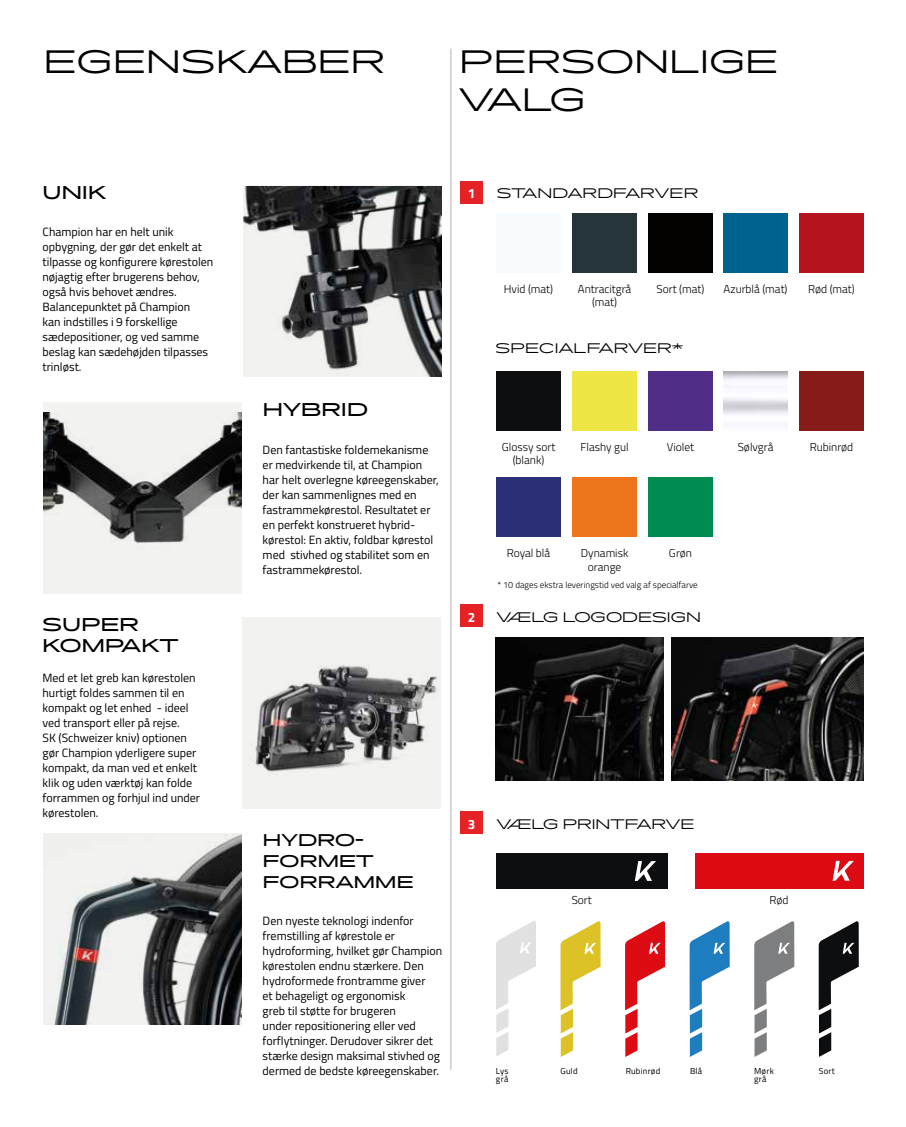
<style>
.page{position:relative;width:906px;height:1127px;background:#fff}
.page>*{position:absolute;margin:0;border:0;box-sizing:border-box;transform-origin:0 0}
.t1{font:300 31.5px/37.8px "Pano";letter-spacing:.01em;color:#000}
.t2{font:18px/21px "Pano";letter-spacing:.01em;color:#000}
.t3{font:16.5px/21px "Pano";letter-spacing:.01em;color:#000}
.t4{font:300 13.5px "Pano";color:#000}
.t5{font:700 13.5px "Titillium Web";color:#fff}
.t6{font:12px/15px "Titillium Web";color:#000}
.t7{font:300 11.55px/13.8px "Titillium Web";color:#000;text-align:center}
.t8{font:300 9px "Titillium Web";color:#000}
.t9{font:8.7px/8.4px "Titillium Web";letter-spacing:.025em;color:#000}
</style>
<div class="page">
<hr style="left:450px;top:49px;width:1px;height:1020px;background:#b3b2b2">
<div style="left:43px;top:402px;width:199px;height:191px;background:#f3f3f2"></div>
<img style="left:43px;top:412px;width:198px;height:182px">
<div style="left:242px;top:617px;width:199px;height:191px;background:#f3f3f2"></div>
<img style="left:251px;top:665px;width:187px;height:108px">
<img style="left:243px;top:186px;width:199px;height:190px">
<img style="left:43px;top:833px;width:198px;height:191px">
<img style="left:496px;top:638px;width:167px;height:143px">
<img style="left:672px;top:638px;width:191px;height:143px">
<div style="left:460px;top:811px;width:22px;height:23px;background:#e52326"></div>
<div style="left:460px;top:604px;width:22px;height:23px;background:#e52326"></div>
<div style="left:460px;top:181px;width:22px;height:22px;background:#e52326"></div>
<div style="left:695px;top:853px;width:168px;height:35px;background:#dd0b14"></div>
<svg style="left:832px;top:861px;width:22px;height:20px"></svg>
<div style="left:496px;top:853px;width:171px;height:35px;background:#0d0e10"></div>
<svg style="left:635px;top:861px;width:21px;height:20px"></svg>
<div style="left:723px;top:213px;width:64px;height:60px;background:#00628e"></div>
<div style="left:572px;top:213px;width:64px;height:60px;background:#253539"></div>
<div style="left:496px;top:213px;width:64px;height:60px;background:#f9fcff"></div>
<div style="left:648px;top:213px;width:64px;height:60px;background:#020100"></div>
<div style="left:799px;top:213px;width:64px;height:60px;background:#b5131d"></div>
<svg style="left:754px;top:921px;width:40px;height:136px"></svg>
<svg style="left:689px;top:921px;width:40px;height:136px"></svg>
<svg style="left:818px;top:921px;width:40px;height:136px"></svg>
<svg style="left:625px;top:921px;width:40px;height:136px"></svg>
<svg style="left:560px;top:921px;width:40px;height:136px"></svg>
<svg style="left:496px;top:921px;width:40px;height:135px"></svg>
<div style="left:572px;top:371px;width:64px;height:60px;background:#eee644"></div>
<div style="left:496px;top:371px;width:64px;height:60px;background:#0d0e10"></div>
<div style="left:648px;top:371px;width:64px;height:60px;background:#502d87"></div>
<div style="left:799px;top:371px;width:64px;height:60px;background:#851c1a"></div>
<div style="left:572px;top:477px;width:64px;height:60px;background:#ee751b"></div>
<div style="left:496px;top:477px;width:64px;height:60px;background:#2b2f75"></div>
<div style="left:648px;top:477px;width:64px;height:60px;background:#008b51"></div>
<h1 class="t1" style="left:44px;top:42px;width:343px">EGENSKABER</h1>
<h1 class="t1" style="left:459px;top:42px;width:320px">PERSONLIGE<br>VALG</h1>
<h2 class="t2" style="left:43px;top:182px;width:65px">UNIK</h2>
<p class="t6" style="left:43px;top:224px;width:172px">Champion har en helt unik opbygning, der gør det enkelt at tilpasse og konfigurere kørestolen nøjagtig efter brugerens behov, også hvis behovet ændres.<br>Balancepunktet på Champion<br>kan indstilles i 9 forskellige sædepositioner, og ved samme beslag kan sædehøjden tilpasses trinløst.</p>
<h2 class="t2" style="left:43px;top:613px;width:138px">SUPER<br>KOMPAKT</h2>
<p class="t6" style="left:43px;top:670px;width:159px">Med et let greb kan kørestolen hurtigt foldes sammen til en kompakt og let enhed - ideel ved transport eller på rejse.<br>SK (Schweizer kniv) optionen gør Champion yderligere super kompakt, da man ved et enkelt klik og uden værktøj kan folde forrammen og forhjul ind under kørestolen.</p>
<p class="t5" style="left:468px;top:183px;width:9px">1</p>
<p class="t4" style="left:497px;top:185px;width:203px">STANDARDFARVER</p>
<h2 class="t2" style="left:263px;top:399px;width:107px">HYBRID</h2>
<p class="t6" style="left:263px;top:441px;width:178px">Den fantastiske foldemekanisme er medvirkende til, at Champion har helt overlegne køreegenskaber, der kan sammenlignes med en fastrammekørestol. Resultatet er en perfekt konstrueret hybrid&shy;kørestol: En aktiv, foldbar kørestol med stivhed og stabilitet som en fastrammekørestol.</p>
<p class="t7" style="left:504px;top:281px;width:51px">Hvid (mat)</p>
<p class="t7" style="left:578px;top:281px;width:55px">Antracitgrå (mat)</p>
<p class="t7" style="left:656px;top:281px;width:49px">Sort (mat)</p>
<p class="t7" style="left:808px;top:281px;width:48px">Rød (mat)</p>
<p class="t7" style="left:723px;top:281px;width:65px">Azurblå (mat)</p>
<p class="t4" style="left:495px;top:339px;width:189px">SPECIALFARVER*</p>
<p class="t7" style="left:737px;top:439px;width:37px">Sølvgrå</p>
<p class="t7" style="left:502px;top:439px;width:55px">Glossy sort (blank)</p>
<p class="t7" style="left:580px;top:439px;width:50px">Flashy gul</p>
<p class="t7" style="left:667px;top:439px;width:29px">Violet</p>
<p class="t7" style="left:809px;top:439px;width:45px">Rubinrød</p>
<p class="t7" style="left:507px;top:545px;width:45px">Royal blå</p>
<p class="t7" style="left:581px;top:545px;width:49px">Dynamisk orange</p>
<p class="t7" style="left:669px;top:545px;width:25px">Grøn</p>
<p class="t8" style="left:497px;top:578px;width:202px">* 10 dages ekstra leveringstid ved valg af specialfarve</p>
<p class="t5" style="left:468px;top:607px;width:9px">2</p>
<p class="t4" style="left:497px;top:608px;width:206px">VÆLG LOGODESIGN</p>
<h3 class="t3" style="left:263px;top:829px;width:152px">HYDRO-<br>FORMET<br>FORRAMME</h3>
<p class="t6" style="left:263px;top:912px;width:181px">Den nyeste teknologi indenfor fremstilling af kørestole er hydroforming, hvilket gør Champion kørestolen endnu stærkere. Den hydroformede frontramme giver<br>et behageligt og ergonomisk<br>greb til støtte for brugeren<br>under repositionering eller ved forflytninger. Derudover sikrer det stærke design maksimal stivhed og dermed de bedste køreegenskaber.</p>
<p class="t5" style="left:468px;top:814px;width:9px">3</p>
<p class="t4" style="left:497px;top:815px;width:199px">VÆLG PRINTFARVE</p>
<p class="t7" style="left:571px;top:892px;width:22px">Sort</p>
<p class="t7" style="left:769px;top:892px;width:21px">Rød</p>
<p class="t9" style="left:496px;top:1066px;width:14px">Lys</p>
<p class="t9" style="left:560px;top:1066px;width:19px">Guld</p>
<p class="t9" style="left:625px;top:1066px;width:36px">Rubinrød</p>
<p class="t9" style="left:690px;top:1066px;width:14px">Blå</p>
<p class="t9" style="left:818px;top:1066px;width:18px">Sort</p>
<p class="t9" style="left:496px;top:1074px;width:14px">grå</p>
<p class="t9" style="left:754px;top:1066px;width:21px">Mørk grå</p>
</div>
